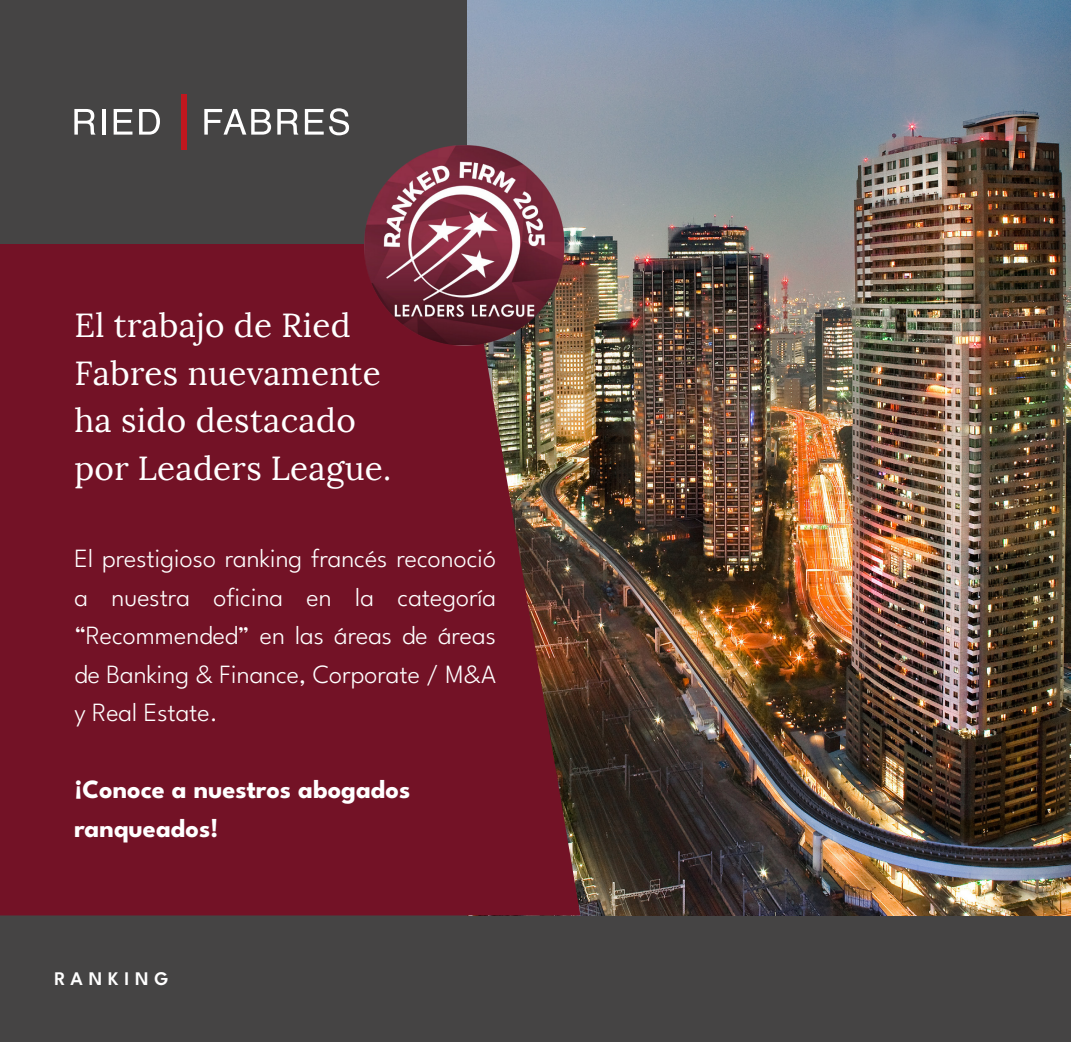
<style>
.page{position:relative;width:1071px;height:1042px;background:#fff}
.page>*{position:absolute;margin:0;border:0;box-sizing:border-box;transform-origin:0 0}
.t1{font:33.25px/47.6px "Lora";letter-spacing:.01em;color:#fff}
.t2{font:300 26.25px/38.5px "League Spartan";color:#fff;text-align:justify}
.t3{font:700 26.25px/38.5px "League Spartan";color:#fff}
.t4{font:600 19.25px "League Spartan";letter-spacing:.3em;color:#fff}
</style>
<div class="page">
<div style="left:0;top:915px;width:1071px;height:127px;background:#454444"></div>
<div style="left:0;top:0;width:480px;height:263px;background:#454444"></div>
<img style="left:467px;top:0;width:604px;height:915px">
<div style="left:0;top:244px;width:580px;height:671px;background:#731226"></div>
<div style="left:181px;top:94px;width:5px;height:56px;background:#c0171f"></div>
<svg style="left:74px;top:109px;width:21px;height:26px"></svg>
<hr style="left:102px;top:109px;width:4px;height:26px;background:#fff">
<svg style="left:114px;top:109px;width:18px;height:26px"></svg>
<svg style="left:139px;top:109px;width:21px;height:26px"></svg>
<svg style="left:204px;top:109px;width:67px;height:26px"></svg>
<svg style="left:277px;top:109px;width:21px;height:26px"></svg>
<svg style="left:305px;top:108px;width:43px;height:27px"></svg>
<img style="left:334px;top:114px;width:262px;height:262px">
<p class="t1" style="left:74px;top:302px;width:319px">El trabajo de Ried<br>Fabres nuevamente ha sido destacado por Leaders League.</p>
<p class="t2" style="left:74px;top:537px;width:423px">El prestigioso ranking francés reconoció a nuestra oficina en la categoría “Recommended” en las áreas de áreas de Banking &amp; Finance, Corporate / M&amp;A y Real Estate.</p>
<p class="t3" style="left:74px;top:768px;width:337px">¡Conoce a nuestros abogados ranqueados!</p>
<p class="t4" style="left:55px;top:965px;width:116px">RANKING</p>
</div>
